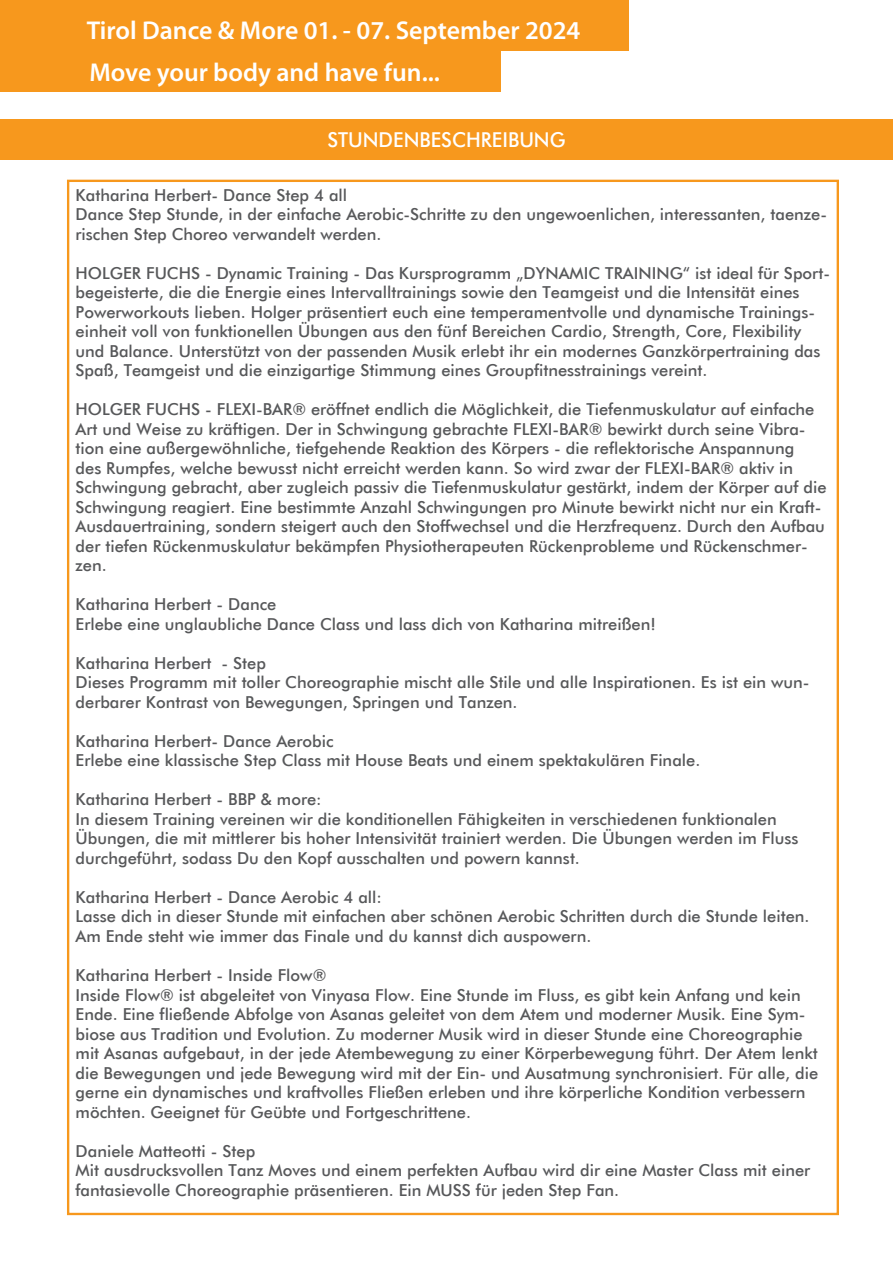
<style>
.page{position:relative;width:893px;height:1263px;background:#fff}
.page>*{position:absolute;margin:0;border:0;box-sizing:border-box;transform-origin:0 0}
.t1{font:600 25.8px "Myriad Pro";color:#fff}
.t2{font:500 20.55px "Futura BT";color:#fff;scale:.96 1}
.t3{font:500 16.5px/19.5px "Futura BT";color:#57585a}
</style>
<div class="page">
<div style="left:0;top:50px;width:501px;height:42px;background:#f7981d"></div>
<div style="left:0;top:0;width:628px;height:50px;background:#f7981d"></div>
<div style="left:0;top:119px;width:893px;height:40px;background:#f7981d"></div>
<h1 class="t1" style="left:87px;top:14px;width:495px">Tirol Dance &amp; More 01. - 07. September 2024</h1>
<h1 class="t1" style="left:89px;top:55px;width:352px">Move your body and have fun...</h1>
<p class="t2" style="left:327px;top:127px;width:250px">Stundenbeschreibung</p>
<p class="t3" style="left:76px;top:185px;width:753px">Katharina Herbert- Dance Step 4 all<br>Dance Step Stunde, in der einfache Aerobic-Schritte zu den ungewoenlichen, interessanten, taenze&shy;rischen Step Choreo verwandelt werden.</p>
<p class="t3" style="left:76px;top:263px;width:12px">HOLGER</p>
<p class="t3" style="left:146px;top:263px;width:21px">FUCH</p>
<p class="t3" style="left:191px;top:263px;width:425px">S - Dynamic Training - Das Kursprogramm „DYNAMIC TRAINING</p>
<p class="t3" style="left:76px;top:263px;width:756px;text-indent:607px">“ ist ideal für Sport&shy;begeisterte, die die Energie eines I ntervalltrainings sowie den Teamgeist und die I ntensität eines Powerworkouts lieben. Holger präsentiert euch eine temperamentvolle und dynamische Trainings&shy;einheit voll von funktionellen Ü bungen aus den fünf Bereichen Cardio, Strength, Core, Flexibility und Balance. U nterstützt von der passenden Musik erlebt ihr ein modernes Ganzkörpertraining das Spaß, Teamgeist und die einzigartige Stimmung eines Groupfitnesstrainings vereint.</p>
<p class="t3" style="left:76px;top:400px;width:12px">HOLGER</p>
<p class="t3" style="left:146px;top:400px;width:21px">FUCH</p>
<p class="t3" style="left:191px;top:400px;width:43px">S - FLEXI</p>
<p class="t3" style="left:76px;top:400px;width:740px;text-indent:180px">-BAR® eröffnet endlich die Möglichkeit, die Tiefenmuskulatur auf einfache<br>Art und Weise zu kräftigen. Der in Schwingung gebrachte FLEXI</p>
<p class="t3" style="left:76px;top:419px;width:731px;text-indent:477px">-BAR® bewirkt durch seine Vibra&shy;tion eine außergewöhnliche, tiefgehende Reaktion des Körpers - die reflektorische Anspannung des Rumpfes, welche bewusst nicht erreicht werden kann. So wird zwar der FLEXI</p>
<p class="t3" style="left:76px;top:458px;width:752px;text-indent:609px">-BAR® aktiv in Schwingung gebracht, aber zugleich passiv die Tiefenmuskulatur gestärkt, indem der Körper auf die Schwingung reagiert. Eine bestimmte Anzahl Schwingungen pro Minute bewirkt nicht nur ein Kraft-Ausdauertraining, sondern steigert auch den Stoffwechsel und die Herzfrequenz. Durch den Aufbau der tiefen Rückenmuskulatur bekämpfen Physiotherapeuten Rückenprobleme und Rückenschmer&shy;zen.</p>
<p class="t3" style="left:76px;top:595px;width:582px">Katharina Herbert - Dance<br>Erlebe eine unglaubliche Dance Class und lass dich von Katharina mitreißen!</p>
<p class="t3" style="left:76px;top:653px;width:735px">Katharina H erbert - Step<br>Dieses Programm mit toller Choreographie mischt alle Stile und alle Inspirationen. Es ist ein wun&shy;derbarer Kontrast von Bewegungen, Springen und Tanzen.</p>
<p class="t3" style="left:76px;top:731px;width:626px">Katharina Herbert- Dance Aerobic<br>Erlebe eine klassische Step Class mit House Beats und einem spektakulären Finale.</p>
<p class="t3" style="left:76px;top:790px;width:724px">Katharina Herbert - BBP &amp; more:<br>I n diesem Training vereinen wir die konditionellen Fä higkeiten in verschiedenen funktionalen<br>Ü bungen, die mit mittlerer bis hoher I ntensivität trainiert werden. Die Ü bungen werden im Fluss durchgefü hrt, sodass Du den Kopf ausschalten und powern kannst.</p>
<p class="t3" style="left:76px;top:887px;width:735px">Katharina Herbert - Dance Aerobic 4 all:<br>Lasse dich in dieser Stunde mit einfachen aber schönen Aerobic Schritten durch die Stunde leiten.<br>Am Ende steht wie immer das Finale und du kannst dich auspowern.</p>
<p class="t3" style="left:76px;top:965px;width:744px">Katharina Herbert - I nside Flow®<br>I nside Flow® ist abgeleitet von Vinyasa Flow. Eine Stunde im Fluss, es gibt kein Anfang und kein Ende. Eine fließende Abfolge von Asanas geleitet von dem Atem und moderner Musik. Eine Sym&shy;biose aus Tradition und Evolution. Zu moderner Musik wird in dieser Stunde eine Choreographie mit Asanas aufgebaut, in der jede Atembewegung zu einer Körperbewegung führt. Der Atem lenkt die Bewegungen und jede Bewegung wird mit der Ein- und Ausatmung synchronisiert. Für alle, die gerne ein dynamisches und kraftvolles Fließen erleben und ihre körperliche Kondition verbessern möchten. Geeignet für Geübte und Fortgeschrittene.</p>
<p class="t3" style="left:76px;top:1141px;width:736px">Daniele Matteotti - Step<br>Mit ausdrucksvollen Tanz Moves und einem perfekten Aufbau wird dir eine Master Class mit einer fantasievolle Choreographie präsentieren. Ein MUSS für jeden Step Fan.</p>
</div>
